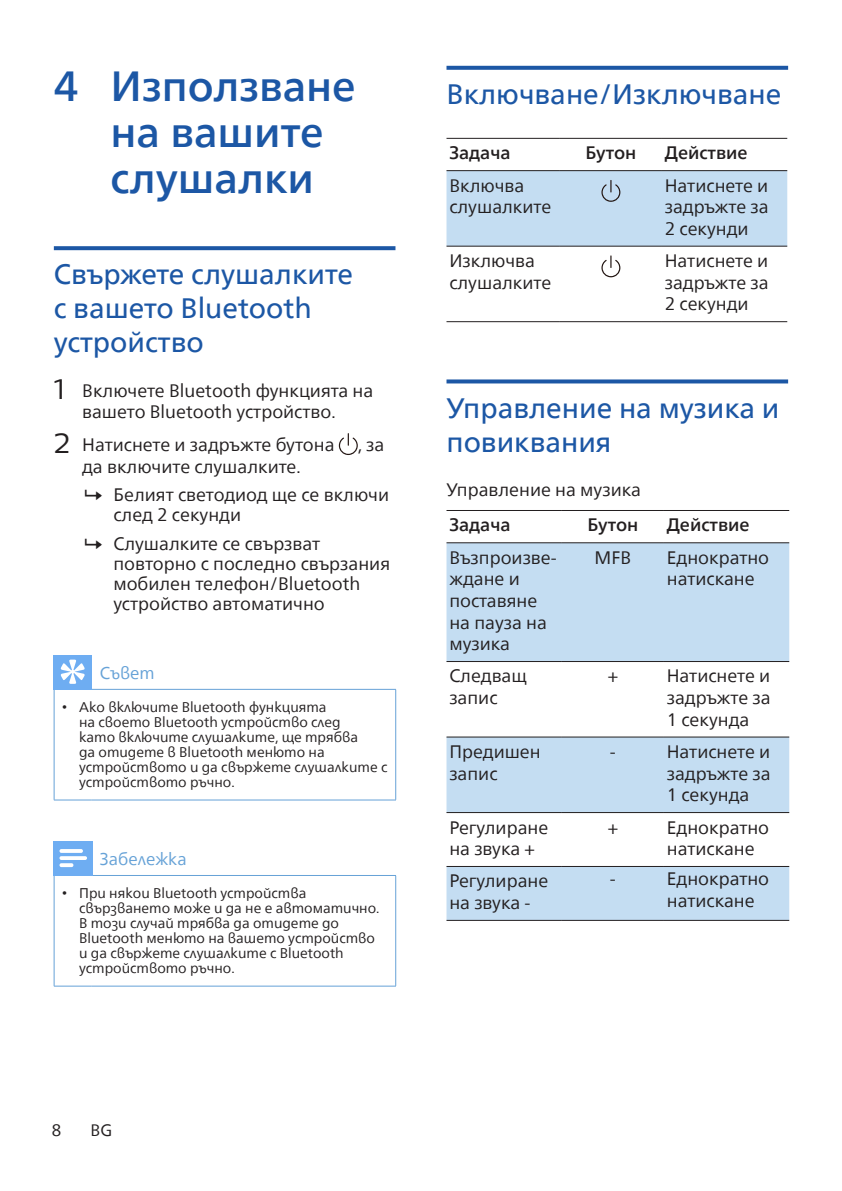
<style>
.page{position:relative;width:842px;height:1191px;background:#fff}
.page>*{position:absolute;margin:0;border:0;box-sizing:border-box;transform-origin:0 0}
.t1{font:500 42px/46px "Neue Frutiger World";color:#1c57a5;text-align:center}
.heading2{font:28px/34px "Neue Frutiger World";color:#1c57a5}
.Body{font:18px/21.6px "Neue Frutiger World";color:#231f20}
.Body-2{font:500 18px "Neue Frutiger World";color:#231f20}
.Body-3{font:17px "Neue Frutiger World";color:#66a2d7}
.t2{font:16.4px "Neue Frutiger World";color:#231f20}
.t3{font:14px/15px "Neue Frutiger World";color:#231f20}
.s1{font-family:"Centrale Sans";font-size:28px}
.s2{font-family:"Arial"}
</style>
<div class="page">
<svg style="left:54px;top:246px;width:341px;height:4px"></svg>
<svg style="left:339px;top:433px;width:19px;height:22px"></svg>
<hr style="left:395px;top:689px;width:1px;height:110px;background:#66a2d7">
<hr style="left:54px;top:689px;width:1px;height:110px;background:#66a2d7">
<hr style="left:54px;top:799px;width:38px;height:1px;background:#66a2d7">
<hr style="left:92px;top:799px;width:304px;height:1px;background:#66a2d7">
<hr style="left:92px;top:689px;width:304px;height:1px;background:#66a2d7">
<hr style="left:54px;top:689px;width:38px;height:1px;background:#66a2d7">
<div style="left:54px;top:655px;width:38px;height:34px;background:#6eadf2"></div>
<svg style="left:61px;top:659px;width:24px;height:25px"></svg>
<hr style="left:395px;top:875px;width:1px;height:111px;background:#66a2d7">
<hr style="left:54px;top:875px;width:1px;height:111px;background:#66a2d7">
<hr style="left:54px;top:985px;width:38px;height:1px;background:#66a2d7">
<hr style="left:92px;top:985px;width:304px;height:1px;background:#66a2d7">
<hr style="left:92px;top:875px;width:304px;height:1px;background:#66a2d7">
<hr style="left:54px;top:875px;width:38px;height:1px;background:#66a2d7">
<div style="left:53px;top:841px;width:40px;height:34px;background:#6eadf2"></div>
<svg style="left:60px;top:849px;width:27px;height:18px"></svg>
<svg style="left:446px;top:66px;width:342px;height:4px"></svg>
<svg style="left:446px;top:379px;width:342px;height:4px"></svg>
<hr style="left:446px;top:138px;width:114px;height:1px;background:#231f20">
<hr style="left:560px;top:138px;width:102px;height:1px;background:#231f20">
<hr style="left:662px;top:138px;width:125px;height:1px;background:#231f20">
<hr style="left:446px;top:170px;width:114px;height:1px;background:#231f20">
<hr style="left:560px;top:170px;width:102px;height:1px;background:#231f20">
<hr style="left:662px;top:170px;width:125px;height:1px;background:#231f20">
<hr style="left:446px;top:246px;width:114px;height:1px;background:#231f20">
<hr style="left:560px;top:246px;width:102px;height:1px;background:#231f20">
<hr style="left:662px;top:246px;width:125px;height:1px;background:#231f20">
<hr style="left:446px;top:321px;width:114px;height:1px;background:#231f20">
<hr style="left:560px;top:321px;width:102px;height:1px;background:#231f20">
<hr style="left:662px;top:321px;width:125px;height:1px;background:#231f20">
<div style="left:446px;top:171px;width:341px;height:75px;background:#c4ddf2"></div>
<svg style="left:601px;top:255px;width:19px;height:22px"></svg>
<svg style="left:446px;top:543px;width:343px;height:377px;fill:#c4ddf2"></svg>
<hr style="left:446px;top:510px;width:116px;height:1px;background:#231f20">
<hr style="left:562px;top:510px;width:102px;height:1px;background:#231f20">
<hr style="left:664px;top:510px;width:125px;height:1px;background:#231f20">
<hr style="left:446px;top:542px;width:116px;height:1px;background:#231f20">
<hr style="left:562px;top:542px;width:102px;height:1px;background:#231f20">
<hr style="left:664px;top:542px;width:125px;height:1px;background:#231f20">
<hr style="left:446px;top:661px;width:116px;height:1px;background:#231f20">
<hr style="left:562px;top:661px;width:102px;height:1px;background:#231f20">
<hr style="left:664px;top:661px;width:125px;height:1px;background:#231f20">
<hr style="left:446px;top:736px;width:116px;height:1px;background:#231f20">
<hr style="left:562px;top:736px;width:102px;height:1px;background:#231f20">
<hr style="left:664px;top:736px;width:125px;height:1px;background:#231f20">
<hr style="left:446px;top:812px;width:116px;height:1px;background:#231f20">
<hr style="left:562px;top:812px;width:102px;height:1px;background:#231f20">
<hr style="left:664px;top:812px;width:125px;height:1px;background:#231f20">
<hr style="left:446px;top:866px;width:116px;height:1px;background:#231f20">
<hr style="left:562px;top:866px;width:102px;height:1px;background:#231f20">
<hr style="left:664px;top:866px;width:125px;height:1px;background:#231f20">
<hr style="left:446px;top:920px;width:116px;height:1px;background:#231f20">
<hr style="left:562px;top:920px;width:102px;height:1px;background:#231f20">
<hr style="left:664px;top:920px;width:125px;height:1px;background:#231f20">
<p class="t1" style="left:54px;top:64px;width:303px">4 Използване на вашите слушалки</p>
<p class="heading2" style="left:54px;top:258px;width:301px">Свържете слушалките с вашето Bluetooth устройство</p>
<p class="Body" style="left:54px;top:380px;width:321px;text-align:center"><span class="s1">1</span> Включете Bluetooth функцията на вашето Bluetooth устройство.</p>
<p class="Body" style="left:54px;top:434px;width:282px"><span class="s1">2</span> Натиснете и задръжте бутона</p>
<p class="Body" style="left:358px;top:434px;width:28px">, за</p>
<p class="Body" style="left:82px;top:456px;width:220px">да включите слушалките.</p>
<p class="Body" style="left:113px;top:485px;width:277px;line-height:20px">Белият светодиод ще се включи след 2 секунди</p>
<p class="Body" style="left:113px;top:534px;width:278px;line-height:20px">Слушалките се свързват повторно с последно свързания мобилен телефон/Bluetooth устройство автоматично</p>
<p class="Body-3" style="left:100px;top:660px;width:56px">Съвет</p>
<p class="t3" style="left:79px;top:699px;width:310px;text-indent:-17px"><span class="s2">•</span> Ако включите Bluetooth функцията<br>на своето Bluetooth устройство след<br>като включите слушалките, ще трябва<br>да отидете в Bluetooth менюто на устройството и да свържете слушалките с устройството ръчно.</p>
<p class="Body-3" style="left:100px;top:846px;width:88px">Забележка</p>
<p class="t3" style="left:79px;top:885px;width:302px;text-indent:-17px"><span class="s2">•</span> При някои Bluetooth устройства свързването може и да не е автоматично.<br>В този случай трябва да отидете до Bluetooth менюто на вашето устройство и да свържете слушалките с Bluetooth устройството ръчно.</p>
<p class="heading2" style="left:446px;top:78px;width:336px">Включване/Изключване</p>
<p class="Body-2" style="left:449px;top:138px;width:63px">Задача</p>
<p class="Body-2" style="left:585px;top:138px;width:52px">Бутон</p>
<p class="Body-2" style="left:665px;top:138px;width:84px">Действие</p>
<p class="Body" style="left:449px;top:175px;width:103px">Включва слушалките</p>
<p class="Body" style="left:665px;top:175px;width:105px;text-align:justify">Натиснете и задръжте за 2 секунди</p>
<p class="Body" style="left:449px;top:250px;width:103px">Изключва слушалките</p>
<p class="Body" style="left:665px;top:250px;width:105px;text-align:justify">Натиснете и задръжте за 2 секунди</p>
<p class="heading2" style="left:446px;top:391px;width:334px">Управление на музика и повиквания</p>
<p class="Body" style="left:446px;top:479px;width:196px">Управление на музика</p>
<p class="Body-2" style="left:449px;top:510px;width:63px">Задача</p>
<p class="Body-2" style="left:587px;top:510px;width:52px">Бутон</p>
<p class="Body-2" style="left:667px;top:510px;width:84px">Действие</p>
<p class="Body" style="left:449px;top:547px;width:109px">Възпроизве&shy;ждане и поставяне на пауза на музика</p>
<p class="Body" style="left:595px;top:547px;width:38px">MFB</p>
<p class="Body" style="left:667px;top:547px;width:104px">Еднократно натискане</p>
<p class="Body" style="left:449px;top:665px;width:79px">Следващ запис</p>
<p class="Body" style="left:608px;top:665px;width:12px">+</p>
<p class="Body" style="left:667px;top:665px;width:105px;text-align:justify">Натиснете и задръжте за 1 секунда</p>
<p class="Body" style="left:449px;top:741px;width:93px">Предишен запис</p>
<p class="Body" style="left:610px;top:741px;width:7px">-</p>
<p class="Body" style="left:667px;top:741px;width:105px;text-align:justify">Натиснете и задръжте за 1 секунда</p>
<p class="Body" style="left:449px;top:816px;width:100px">Регулиране на звука +</p>
<p class="Body" style="left:608px;top:816px;width:12px">+</p>
<p class="Body" style="left:667px;top:816px;width:104px">Еднократно натискане</p>
<p class="Body" style="left:449px;top:870px;width:100px">Регулиране на звука -</p>
<p class="Body" style="left:610px;top:868px;width:7px">-</p>
<p class="Body" style="left:667px;top:868px;width:104px">Еднократно натискане</p>
<p class="t2" style="left:52px;top:1117px;width:11px">8</p>
<p class="t2" style="left:91px;top:1117px;width:23px">BG</p>
</div>
